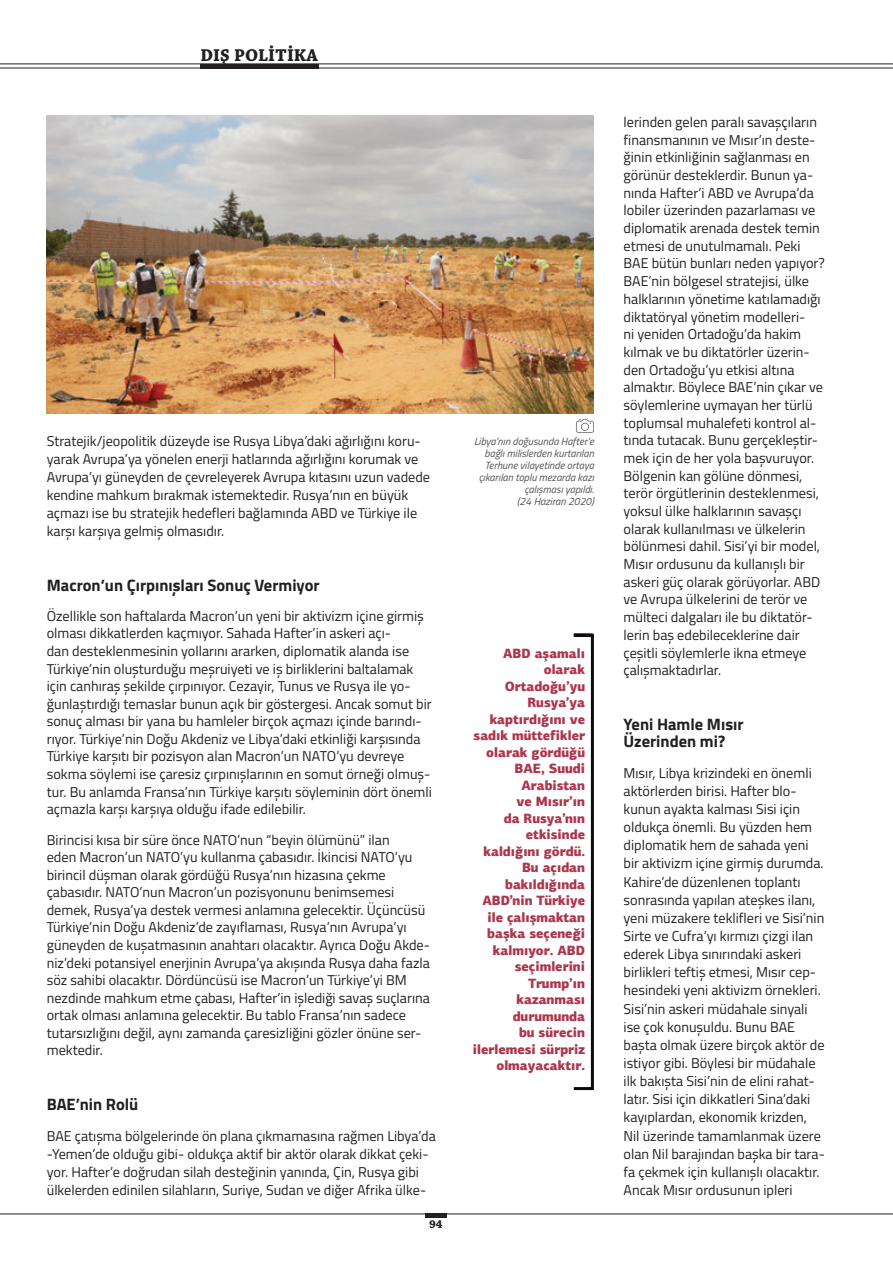
<style>
.page{position:relative;width:893px;height:1263px;background:#fff}
.page>*{position:absolute;margin:0;border:0;box-sizing:border-box;transform-origin:0 0}
.t1{font:700 18px "Chaparral Pro";letter-spacing:.005em;color:#231f20}
.t2{font:700 16.5px/16.6px "Titillium Web";color:#231f20}
.t3{font:14.25px/17.7px "Titillium Web";color:#231f20}
.t4{font:900 13.5px/16.5px "PF Agora Sans Pro";color:#ac374e;text-align:right;scale:.95 1}
.t5{font:700 12px "Chaparral Pro";color:#231f20}
.t6{font:italic 10.5px/12px "Titillium Web";color:#505252;text-align:right}
</style>
<div class="page">
<svg style="left:573px;top:633px;width:21px;height:458px"></svg>
<svg style="left:576px;top:419px;width:18px;height:14px"></svg>
<img style="left:47px;top:116px;width:547px;height:298px">
<hr style="left:425px;top:1214px;width:21px;height:4px;background:#231f20">
<hr style="left:0;top:1214px;width:893px;height:1px;background:#231f20">
<hr style="left:0;top:64px;width:893px;height:1px;background:#231f20">
<hr style="left:0;top:68px;width:893px;height:1px;background:#231f20">
<hr style="left:200px;top:64px;width:119px;height:4px;background:#231f20">
<p class="t1" style="left:200px;top:44px;width:119px">DIŞ POLİTİKA</p>
<p class="t3" style="left:47px;top:431px;width:385px">Stratejik/jeopolitik düzeyde ise Rusya Libya’daki ağırlığını koru&shy;yarak Avrupa’ya yönelen enerji hatlarında ağırlığını korumak ve Avrupa’yı güneyden de çevreleyerek Avrupa kıtasını uzun vadede kendine mahkum bırakmak istemektedir. Rusya’nın en büyük açmazı ise bu stratejik hedefleri bağlamında ABD ve Türkiye ile karşı karşıya gelmiş olmasıdır.</p>
<p class="t2" style="left:47px;top:576px;width:274px">Macron’un Çırpınışları Sonuç Vermiyor</p>
<p class="t3" style="left:47px;top:606px;width:387px">Özellikle son haftalarda Macron’un yeni bir aktivizm içine girmiş olması dikkatlerden kaçmıyor. Sahada Hafter’in askeri açı-<br>dan desteklenmesinin yollarını ararken, diplomatik alanda ise Türkiye’nin oluşturduğu meşruiyeti ve iş birliklerini baltalamak için canhıraş şekilde çırpınıyor. Cezayir, Tunus ve Rusya ile yo&shy;ğunlaştırdığı temaslar bunun açık bir göstergesi. Ancak somut bir sonuç alması bir yana bu hamleler birçok açmazı içinde barındı&shy;rıyor. Türkiye’nin Doğu Akdeniz ve Libya’daki etkinliği karşısında Türkiye karşıtı bir pozisyon alan Macron’un NATO’yu devreye sokma söylemi ise çaresiz çırpınışlarının en somut örneği olmuş&shy;tur. Bu anlamda Fransa’nın Türkiye karşıtı söyleminin dört önemli açmazla karşı karşıya olduğu ifade edilebilir.</p>
<p class="t3" style="left:47px;top:830px;width:385px">Birincisi kısa bir süre önce NATO’nun “beyin ölümünü” ilan<br>eden Macron’un NATO’yu kullanma çabasıdır. İkincisi NATO’yu birincil düşman olarak gördüğü Rusya’nın hizasına çekme çabasıdır. NATO’nun Macron’un pozisyonunu benimsemesi demek, Rusya’ya destek vermesi anlamına gelecektir. Üçüncüsü Türkiye’nin Doğu Akdeniz’de zayıflaması, Rusya’nın Avrupa’yı güneyden de kuşatmasının anahtarı olacaktır. Ayrıca Doğu Akde&shy;niz’deki potansiyel enerjinin Avrupa’ya akışında Rusya daha fazla söz sahibi olacaktır. Dördüncüsü ise Macron’un Türkiye’yi BM nezdinde mahkum etme çabası, Hafter’in işlediği savaş suçlarına ortak olması anlamına gelecektir. Bu tablo Fransa’nın sadece tutarsızlığını değil, aynı zamanda çaresizliğini gözler önüne ser&shy;mektedir.</p>
<p class="t2" style="left:47px;top:1095px;width:93px">BAE’nin Rolü</p>
<p class="t3" style="left:47px;top:1126px;width:391px">BAE çatışma bölgelerinde ön plana çıkmamasına rağmen Libya’da -Yemen’de olduğu gibi- oldukça aktif bir aktör olarak dikkat çeki&shy;yor. Hafter’e doğrudan silah desteğinin yanında, Çin, Rusya gibi ülkelerden edinilen silahların, Suriye, Sudan ve diğer Afrika ülke-</p>
<p class="t5" style="left:429px;top:1217px;width:15px">94</p>
<p class="t6" style="left:474px;top:435px;width:121px">Libya’nın doğusunda Hafter’e bağlı milislerden kurtarılan<br>Terhune vilayetinde ortaya çıkarılan toplu mezarda kazı çalışması yapıldı.<br>(24 Haziran 2020)</p>
<p class="t4" style="left:473px;top:645px;width:120px">ABD aşamalı olarak<br>Ortadoğu’yu<br>Rusya’ya kaptırdığını ve sadık müttefikler olarak gördüğü<br>BAE, Suudi<br>Arabistan<br>ve Mısır’ın<br>da Rusya’nın etkisinde kaldığını gördü.<br>Bu açıdan bakıldığında<br>ABD’nin Türkiye ile çalışmaktan başka seçeneği kalmıyor. ABD seçimlerini<br>Trump’ın kazanması durumunda<br>bu sürecin ilerlemesi sürpriz olmayacaktır.</p>
<p class="t3" style="left:623px;top:112px;width:203px">lerinden gelen paralı savaşçıların finansmanının ve Mısır’ın deste&shy;ğinin etkinliğinin sağlanması en görünür desteklerdir. Bunun ya&shy;nında Hafter’i ABD ve Avrupa’da lobiler üzerinden pazarlaması ve diplomatik arenada destek temin etmesi de unutulmamalı. Peki BAE bütün bunları neden yapıyor?<br>BAE’nin bölgesel stratejisi, ülke halklarının yönetime katılamadığı diktatöryal yönetim modelleri-<br>ni yeniden Ortadoğu’da hakim kılmak ve bu diktatörler üzerin&shy;den Ortadoğu’yu etkisi altına almaktır. Böylece BAE’nin çıkar ve söylemlerine uymayan her türlü toplumsal muhalefeti kontrol al&shy;tında tutacak. Bunu gerçekleştir&shy;mek için de her yola başvuruyor.<br>Bölgenin kan gölüne dönmesi, terör örgütlerinin desteklenmesi, yoksul ülke halklarının savaşçı olarak kullanılması ve ülkelerin bölünmesi dahil. Sisi’yi bir model, Mısır ordusunu da kullanışlı bir askeri güç olarak görüyorlar. ABD ve Avrupa ülkelerini de terör ve mülteci dalgaları ile bu diktatör&shy;lerin baş edebileceklerine dair çeşitli söylemlerle ikna etmeye çalışmaktadırlar.</p>
<p class="t2" style="left:623px;top:715px;width:122px">Yeni Hamle Mısır<br>Üzerinden mi?</p>
<p class="t3" style="left:623px;top:763px;width:203px;line-height:18.1px">Mısır, Libya krizindeki en önemli aktörlerden birisi. Hafter blo&shy;kunun ayakta kalması Sisi için oldukça önemli. Bu yüzden hem diplomatik hem de sahada yeni bir aktivizm içine girmiş durumda.<br>Kahire’de düzenlenen toplantı sonrasında yapılan ateşkes ilanı, yeni müzakere teklifleri ve Sisi’nin Sirte ve Cufra’yı kırmızı çizgi ilan ederek Libya sınırındaki askeri birlikleri teftiş etmesi, Mısır cep&shy;hesindeki yeni aktivizm örnekleri.<br>Sisi’nin askeri müdahale sinyali ise çok konuşuldu. Bunu BAE başta olmak üzere birçok aktör de istiyor gibi. Böylesi bir müdahale ilk bakışta Sisi’nin de elini rahat&shy;latır. Sisi için dikkatleri Sina’daki kayıplardan, ekonomik krizden, Nil üzerinde tamamlanmak üzere olan Nil barajından başka bir tara&shy;fa çekmek için kullanışlı olacaktır.<br>Ancak Mısır ordusunun ipleri</p>
</div>
